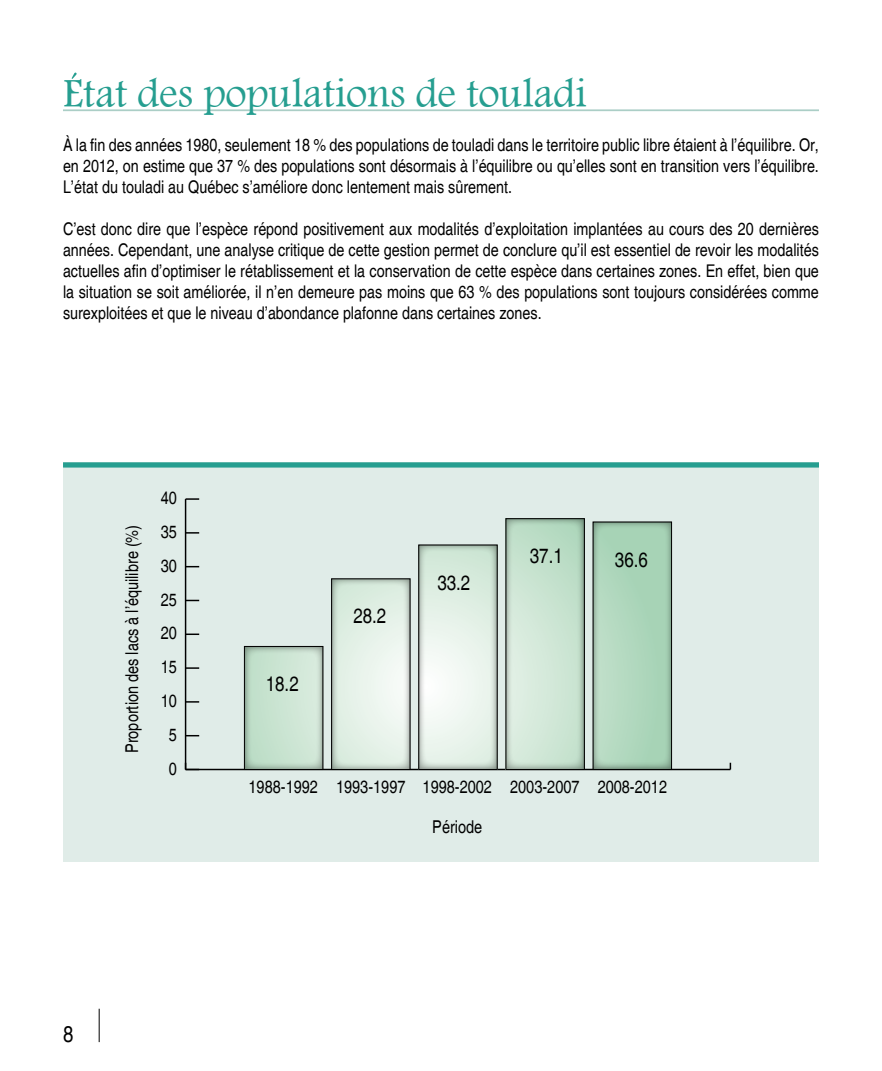
<style>
.page{position:relative;width:882px;height:1071px;background:#fff}
.page>*{position:absolute;margin:0;border:0;box-sizing:border-box;transform-origin:0 0}
.t1{font:42px "Andalus";color:#269e90}
.t2{font:condensed 22.75px "Helvetica";color:#000}
.t3{font:condensed 20.65px "Helvetica";color:#000}
.t4{font:condensed 17.68px "Helvetica";color:#000}
.t5{font:condensed 17.5px/21px "Helvetica";color:#000;text-align:justify}
</style>
<div class="page">
<hr style="left:99px;top:1009px;width:1px;height:33px;background:#000">
<div style="left:63px;top:462px;width:756px;height:400px;background:#e0ece8"></div>
<hr style="left:186px;top:769px;width:544px;height:1px;background:#000">
<hr style="left:185px;top:499px;width:1px;height:271px;background:#000">
<svg style="left:185px;top:763px;width:14px;height:7px"></svg>
<svg style="left:186px;top:735px;width:13px;height:1px"></svg>
<svg style="left:186px;top:701px;width:13px;height:2px"></svg>
<svg style="left:186px;top:667px;width:13px;height:2px"></svg>
<svg style="left:186px;top:634px;width:13px;height:1px"></svg>
<svg style="left:186px;top:600px;width:13px;height:1px"></svg>
<svg style="left:186px;top:566px;width:13px;height:1px"></svg>
<svg style="left:186px;top:532px;width:13px;height:2px"></svg>
<svg style="left:186px;top:498px;width:13px;height:2px"></svg>
<svg style="left:595px;top:524px;width:75px;height:244px;background:#acd4b9"></svg>
<div style="left:593px;top:522px;width:79px;height:248px;border:1px solid #111211"></div>
<svg style="left:508px;top:520px;width:75px;height:248px"></svg>
<div style="left:506px;top:518px;width:79px;height:252px;border:1px solid #111211"></div>
<svg style="left:420px;top:547px;width:76px;height:221px"></svg>
<div style="left:418px;top:545px;width:80px;height:225px;border:1px solid #111211"></div>
<svg style="left:333px;top:580px;width:75px;height:188px"></svg>
<div style="left:331px;top:578px;width:79px;height:192px;border:1px solid #111211"></div>
<svg style="left:246px;top:648px;width:75px;height:120px;fill:#c9e3d0"></svg>
<div style="left:244px;top:646px;width:79px;height:124px;border:1px solid #111211"></div>
<div style="left:63px;top:462px;width:756px;height:6px;background:#269e90"></div>
<hr style="left:63px;top:109px;width:756px;height:2px;background:#abcec6">
<svg style="left:72px;top:73px;width:5px;height:6px"></svg>
<h1 class="t1" style="left:63px;top:63px;width:525px">Etat des populations de touladi</h1>
<p class="t5" style="left:63px;top:135px;width:757px">À la fin des années 1980, seulement 18 % des populations de touladi dans le territoire public libre étaient à l’équilibre. Or, en 2012, on estime que 37 % des populations sont désormais à l’équilibre ou qu’elles sont en transition vers l’équilibre.<br>L’état du touladi au Québec s’améliore donc lentement mais sûrement.</p>
<p class="t5" style="left:63px;top:219px;width:758px">C’est donc dire que l’espèce répond positivement aux modalités d’exploitation implantées au cours des 20 dernières années. Cependant, une analyse critique de cette gestion permet de conclure qu’il est essentiel de revoir les modalités actuelles afin d’optimiser le rétablissement et la conservation de cette espèce dans certaines zones. En effet, bien que la situation se soit améliorée, il n’en demeure pas moins que 63 % des populations sont toujours considérées comme surexploitées et que le niveau d’abondance plafonne dans certaines zones.</p>
<p class="t4" style="left:122px;top:753px;width:230px;rotate:-90deg">Proportion des lacs à l’équilibre (%)</p>
<p class="t4" style="left:161px;top:488px;width:18px">40</p>
<p class="t4" style="left:161px;top:521px;width:18px">35</p>
<p class="t4" style="left:161px;top:555px;width:18px">30</p>
<p class="t4" style="left:161px;top:589px;width:18px">25</p>
<p class="t4" style="left:161px;top:623px;width:18px">20</p>
<p class="t4" style="left:161px;top:657px;width:18px">15</p>
<p class="t4" style="left:161px;top:690px;width:18px">10</p>
<p class="t4" style="left:169px;top:724px;width:10px">5</p>
<p class="t4" style="left:169px;top:758px;width:10px">0</p>
<p class="t3" style="left:266px;top:672px;width:34px">18.2</p>
<p class="t3" style="left:353px;top:604px;width:34px">28.2</p>
<p class="t3" style="left:437px;top:570px;width:34px">33.2</p>
<p class="t3" style="left:530px;top:543px;width:34px">37.1</p>
<p class="t3" style="left:615px;top:547px;width:34px">36.6</p>
<p class="t4" style="left:249px;top:777px;width:420px">1988-1992 1993-1997 1998-2002 2003-2007 2008-2012</p>
<p class="t4" style="left:432px;top:817px;width:52px">Période</p>
<h2 class="t2" style="left:63px;top:1021px;width:12px">8</h2>
</div>
